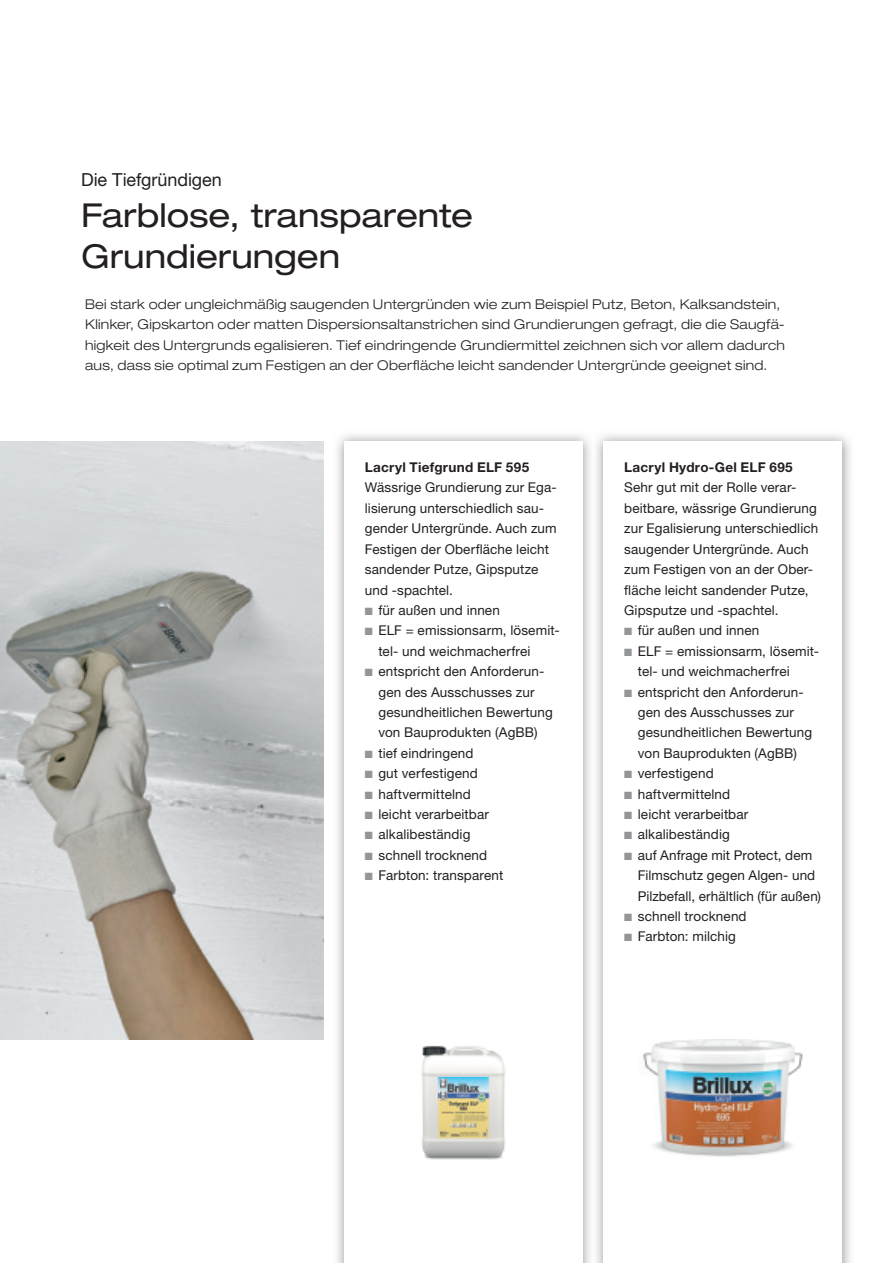
<style>
.page{position:relative;width:893px;height:1263px;background:#fff}
.page>*{position:absolute;margin:0;border:0;box-sizing:border-box;transform-origin:0 0}
.t1{font:expanded 33px/40.8px "Helvetica Neue LT Pro";color:#231f20}
.t2{font:18px "Helvetica Neue LT Pro";letter-spacing:-.005em;color:#231f20}
.t3{font:13.5px/20.4px "Helvetica Neue LT Pro";letter-spacing:.01em;color:#231f20}
.t4{font:300 expanded 13.5px/20.4px "Helvetica Neue LT Pro";letter-spacing:.02em;color:#231f20}
.t5{font:700 13.5px "Helvetica Neue LT Pro";letter-spacing:.02em;color:#231f20}
.s1{color:#939598}
</style>
<div class="page">
<img style="left:337px;top:434px;width:513px;height:48px">
<div style="left:344px;top:442px;width:239px;height:821px;background:#fff"></div>
<img style="left:592px;top:434px;width:2px;height:48px">
<div style="left:604px;top:442px;width:238px;height:821px;background:#fff"></div>
<img style="left:421px;top:1045px;width:85px;height:115px">
<img style="left:643px;top:1039px;width:160px;height:118px">
<img style="left:0;top:442px;width:323px;height:598px">
<h2 class="t2" style="left:81px;top:169px;width:142px">Die Tiefgründigen</h2>
<h1 class="t1" style="left:81px;top:195px;width:393px">Farblose, transparente<br>Grundierungen</h1>
<p class="t4" style="left:85px;top:294px;width:701px">Bei stark oder ungleichmäßig saugenden Untergründen wie zum Beispiel Putz, Beton, Kalksandstein, Klinker, Gipskarton oder matten Dispersionsaltanstrichen sind Grundierungen gefragt, die die Saugfä&shy;higkeit des Untergrunds egalisieren. Tief eindringende Grundiermittel zeichnen sich vor allem dadurch aus, dass sie optimal zum Festigen an der Oberfläche leicht sandender Untergründe geeignet sind.</p>
<p class="t5" style="left:365px;top:459px;width:166px">Lacryl Tiefgrund ELF 595</p>
<p class="t3" style="left:365px;top:477px;width:193px">Wässrige Grundierung zur Ega&shy;lisierung unterschiedlich sau&shy;gender Untergründe. Auch zum<br>Festigen der Oberfläche leicht sandender Putze, Gipsputze und -spachtel.</p>
<p class="t3" style="left:365px;top:600px;width:137px"><span class="s1">■</span> für außen und innen</p>
<p class="t3" style="left:378px;top:620px;width:183px;text-indent:-14px"><span class="s1">■</span> ELF = emissionsarm, lösemit&shy;tel- und weichmacherfrei</p>
<p class="t3" style="left:378px;top:661px;width:176px;text-indent:-14px"><span class="s1">■</span> entspricht den Anforderun&shy;gen des Ausschusses zur gesundheitlichen Bewertung von Bauprodukten (AgBB)</p>
<p class="t3" style="left:365px;top:743px;width:110px"><span class="s1">■</span> tief eindringend</p>
<p class="t3" style="left:365px;top:763px;width:114px"><span class="s1">■</span> gut verfestigend</p>
<p class="t3" style="left:365px;top:783px;width:108px"><span class="s1">■</span> haftvermittelnd</p>
<p class="t3" style="left:365px;top:804px;width:126px"><span class="s1">■</span> leicht verarbeitbar</p>
<p class="t3" style="left:365px;top:824px;width:107px"><span class="s1">■</span> alkalibeständig</p>
<p class="t3" style="left:365px;top:845px;width:124px"><span class="s1">■</span> schnell trocknend</p>
<p class="t3" style="left:365px;top:865px;width:140px"><span class="s1">■</span> Farbton: transparent</p>
<p class="t5" style="left:624px;top:459px;width:170px">Lacryl Hydro-Gel ELF 695</p>
<p class="t3" style="left:624px;top:477px;width:196px">Sehr gut mit der Rolle verar&shy;beitbare, wässrige Grundierung zur Egalisierung unterschiedlich saugender Untergründe. Auch zum Festigen von an der Ober&shy;fläche leicht sandender Putze,<br>Gipsputze und -spachtel.</p>
<p class="t3" style="left:624px;top:620px;width:137px"><span class="s1">■</span> für außen und innen</p>
<p class="t3" style="left:638px;top:640px;width:183px;text-indent:-14px"><span class="s1">■</span> ELF = emissionsarm, lösemit&shy;tel- und weichmacherfrei</p>
<p class="t3" style="left:638px;top:681px;width:176px;text-indent:-14px"><span class="s1">■</span> entspricht den Anforderun&shy;gen des Ausschusses zur gesundheitlichen Bewertung von Bauprodukten (AgBB)</p>
<p class="t3" style="left:624px;top:763px;width:91px"><span class="s1">■</span> verfestigend</p>
<p class="t3" style="left:624px;top:783px;width:108px"><span class="s1">■</span> haftvermittelnd</p>
<p class="t3" style="left:624px;top:804px;width:126px"><span class="s1">■</span> leicht verarbeitbar</p>
<p class="t3" style="left:624px;top:824px;width:107px"><span class="s1">■</span> alkalibeständig</p>
<p class="t3" style="left:638px;top:845px;width:185px;text-indent:-14px"><span class="s1">■</span> auf Anfrage mit Protect, dem<br>Filmschutz gegen Algen- und<br>Pilzbefall, erhältlich (für außen)</p>
<p class="t3" style="left:624px;top:906px;width:124px"><span class="s1">■</span> schnell trocknend</p>
<p class="t3" style="left:624px;top:926px;width:113px"><span class="s1">■</span> Farbton: milchig</p>
</div>
